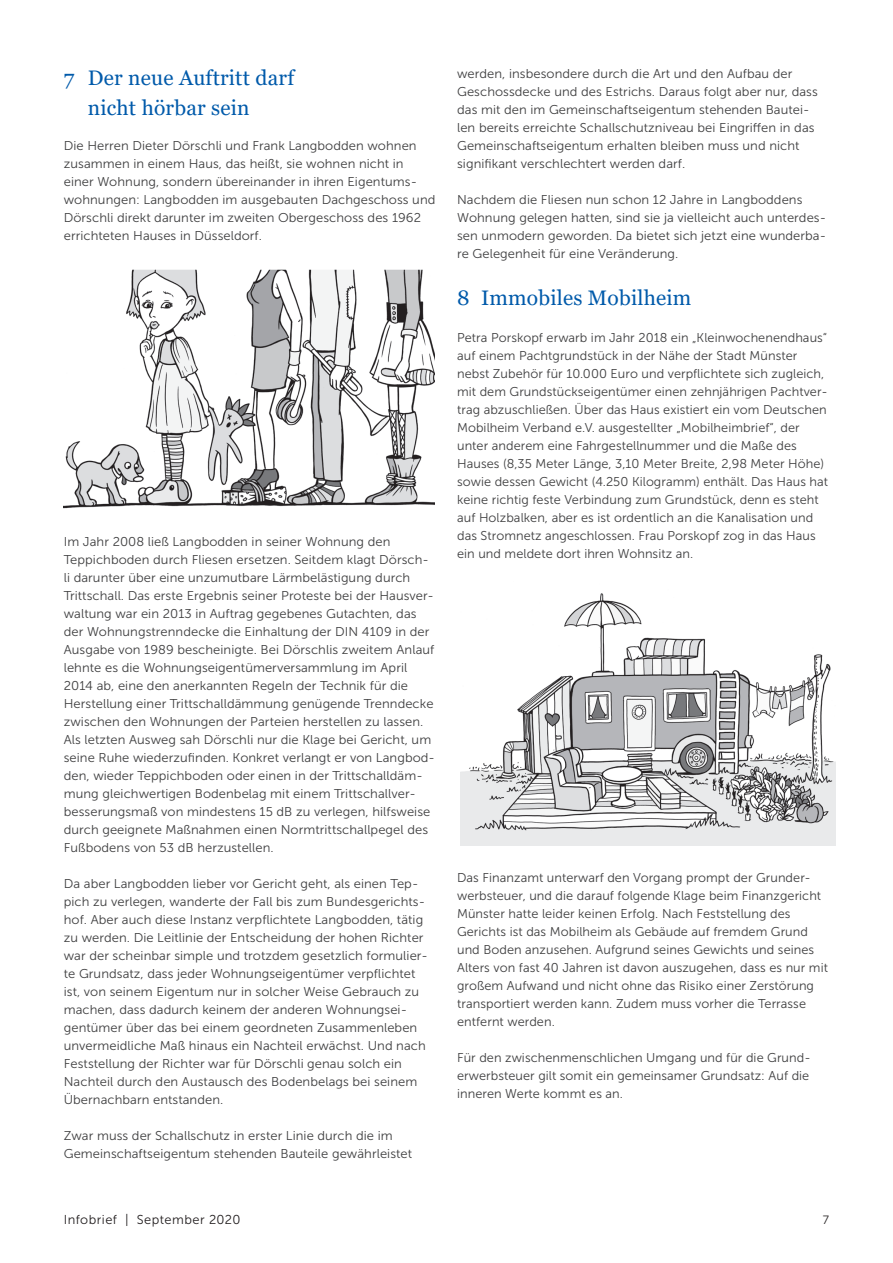
<style>
.page{position:relative;width:893px;height:1263px;background:#fff}
.page>*{position:absolute;margin:0;border:0;box-sizing:border-box;transform-origin:0 0}
.t1{font:21px/30px "Georgia";letter-spacing:.01em;color:#015aaa}
.t2{font:12.9px "Museo Sans 300";letter-spacing:.04em;color:#231f20}
.t3{font:12.75px/18px "Museo Sans 300";letter-spacing:.005em;color:#3e3e3f}
.t4{font:12px "Museo Sans 300";color:#231f20}
</style>
<div class="page">
<img style="left:64px;top:269px;width:371px;height:240px">
<img style="left:460px;top:593px;width:375px;height:252px">
<h1 class="t1" style="left:88px;top:63px;width:208px;text-indent:-24px">7 Der neue Auftritt darf nicht hörbar sein</h1>
<p class="t3" style="left:64px;top:137px;width:373px">Die Herren Dieter Dörschli und Frank Langbodden wohnen zusammen in einem Haus, das heißt, sie wohnen nicht in einer Wohnung, sondern übereinander in ihren Eigentums&shy;wohnungen: Langbodden im ausgebauten Dachgeschoss und Dörschli direkt darunter im zweiten Obergeschoss des 1962 errichteten Hauses in Düsseldorf.</p>
<p class="t3" style="left:64px;top:533px;width:373px">Im Jahr 2008 ließ Langbodden in seiner Wohnung den Teppichboden durch Fliesen ersetzen. Seitdem klagt Dörsch&shy;li darunter über eine unzumutbare Lärmbelästigung durch Trittschall. Das erste Ergebnis seiner Proteste bei der Hausver&shy;waltung war ein 2013 in Auftrag gegebenes Gutachten, das der Wohnungstrenndecke die Einhaltung der DIN 4109 in der Ausgabe von 1989 bescheinigte. Bei Dörschlis zweitem Anlauf lehnte es die Wohnungseigentümerversammlung im April 2014 ab, eine den anerkannten Regeln der Technik für die Herstellung einer Trittschalldämmung genügende Trenndecke zwischen den Wohnungen der Parteien herstellen zu lassen.<br>Als letzten Ausweg sah Dörschli nur die Klage bei Gericht, um seine Ruhe wiederzufinden. Konkret verlangt er von Langbod&shy;den, wieder Teppichboden oder einen in der Trittschalldäm&shy;mung gleichwertigen Bodenbelag mit einem Trittschallver&shy;besserungsmaß von mindestens 15 dB zu verlegen, hilfsweise durch geeignete Maßnahmen einen Normtrittschallpegel des Fußbodens von 53 dB herzustellen.</p>
<p class="t3" style="left:64px;top:875px;width:365px">Da aber Langbodden lieber vor Gericht geht, als einen Tep&shy;pich zu verlegen, wanderte der Fall bis zum Bundesgerichts&shy;hof. Aber auch diese Instanz verpflichtete Langbodden, tätig zu werden. Die Leitlinie der Entscheidung der hohen Richter war der scheinbar simple und trotzdem gesetzlich formulier&shy;te Grundsatz, dass jeder Wohnungseigentümer verpflichtet ist, von seinem Eigentum nur in solcher Weise Gebrauch zu machen, dass dadurch keinem der anderen Wohnungsei&shy;gentümer über das bei einem geordneten Zusammenleben unvermeidliche Maß hinaus ein Nachteil erwächst. Und nach Feststellung der Richter war für Dörschli genau solch ein Nachteil durch den Austausch des Bodenbelags bei seinem Übernachbarn entstanden.</p>
<p class="t3" style="left:64px;top:1127px;width:350px">Zwar muss der Schallschutz in erster Linie durch die im<br>Gemeinschaftseigentum stehenden Bauteile gewährleistet</p>
<p class="t3" style="left:457px;top:65px;width:362px">werden, insbesondere durch die Art und den Aufbau der Geschossdecke und des Estrichs. Daraus folgt aber nur, dass das mit den im Gemeinschaftseigentum stehenden Bautei&shy;len bereits erreichte Schallschutzniveau bei Eingriffen in das Gemeinschaftseigentum erhalten bleiben muss und nicht signifikant verschlechtert werden darf.</p>
<p class="t3" style="left:457px;top:191px;width:371px">Nachdem die Fliesen nun schon 12 Jahre in Langboddens Wohnung gelegen hatten, sind sie ja vielleicht auch unterdes&shy;sen unmodern geworden. Da bietet sich jetzt eine wunderba&shy;re Gelegenheit für eine Veränderung.</p>
<h1 class="t1" style="left:457px;top:283px;width:236px">8 Immobiles Mobilheim</h1>
<p class="t3" style="left:457px;top:329px;width:373px">Petra Porskopf erwarb im Jahr 2018 ein „Kleinwochenendhaus“ auf einem Pachtgrundstück in der Nähe der Stadt Münster nebst Zubehör für 10.000 Euro und verpflichtete sich zugleich, mit dem Grundstückseigentümer einen zehnjährigen Pachtver&shy;trag abzuschließen. Über das Haus existiert ein vom Deutschen Mobilheim Verband e.V. ausgestellter „Mobilheimbrief“, der unter anderem eine Fahrgestellnummer und die Maße des Hauses (8,35 Meter Länge, 3,10 Meter Breite, 2,98 Meter Höhe) sowie dessen Gewicht (4.250 Kilogramm) enthält. Das Haus hat keine richtig feste Verbindung zum Grundstück, denn es steht auf Holzbalken, aber es ist ordentlich an die Kanalisation und das Stromnetz angeschlossen. Frau Porskopf zog in das Haus ein und meldete dort ihren Wohnsitz an.</p>
<p class="t3" style="left:457px;top:869px;width:372px">Das Finanzamt unterwarf den Vorgang prompt der Grunder&shy;werbsteuer, und die darauf folgende Klage beim Finanzgericht Münster hatte leider keinen Erfolg. Nach Feststellung des Gerichts ist das Mobilheim als Gebäude auf fremdem Grund und Boden anzusehen. Aufgrund seines Gewichts und seines Alters von fast 40 Jahren ist davon auszugehen, dass es nur mit großem Aufwand und nicht ohne das Risiko einer Zerstörung transportiert werden kann. Zudem muss vorher die Terrasse entfernt werden.</p>
<p class="t3" style="left:457px;top:1049px;width:355px;text-align:justify">Für den zwischenmenschlichen Umgang und für die Grund&shy;erwerbsteuer gilt somit ein gemeinsamer Grundsatz: Auf die inneren Werte kommt es an.</p>
<p class="t2" style="left:64px;top:1213px;width:178px">Infobrief | September 2020</p>
<p class="t4" style="left:823px;top:1213px;width:8px">7</p>
</div>
